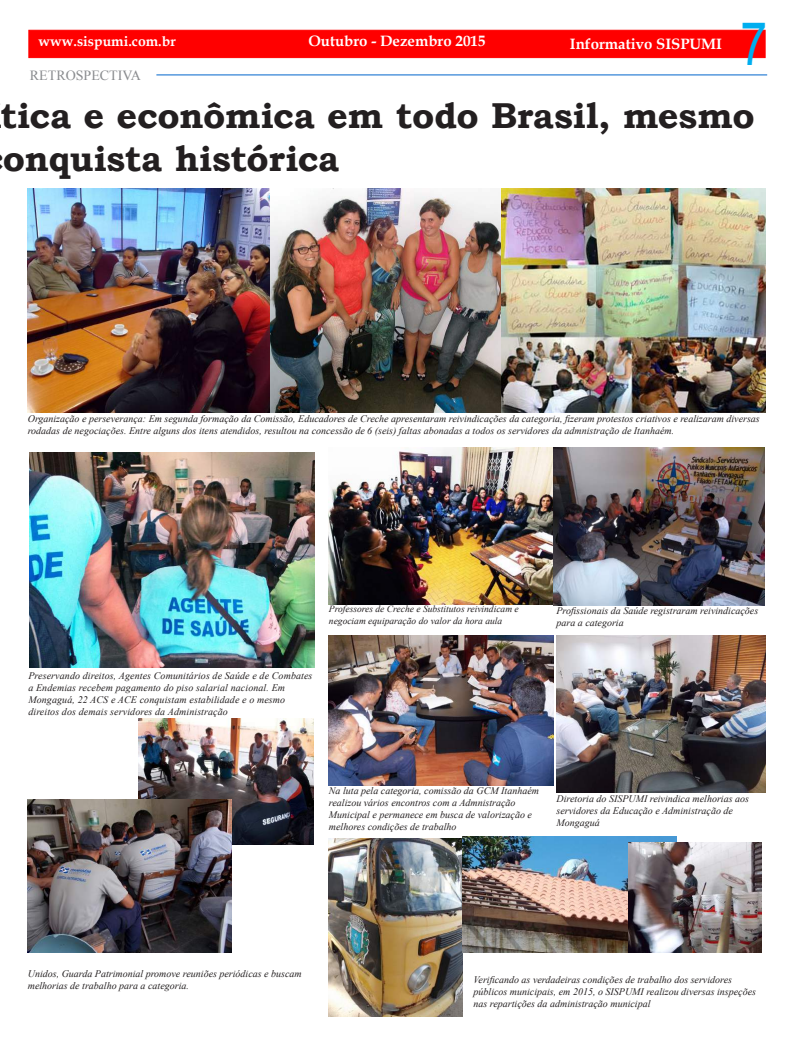
<style>
.page{position:relative;width:794px;height:1049px;background:#fff}
.page>*{position:absolute;margin:0;border:0;box-sizing:border-box;transform-origin:0 0}
.t1{font:60px "Arial";color:#00aeef;scale:.8 1}
.t2{font:700 36px/43.2px "Bookman Old Style";letter-spacing:-.01em;color:#231f20}
.t3{font:700 15px "Book Antiqua";color:#fff}
.t4{font:700 14px "Book Antiqua";color:#fff}
.t5{font:14px "Times New Roman";color:#8a8c8f}
.t6{font:italic 10px/12px "Times New Roman";color:#231f20}
.t7{font:italic 9.5px/11.4px "Times New Roman";color:#231f20}
</style>
<div class="page">
<hr style="left:156px;top:74px;width:611px;height:1px;background:#06c">
<div style="left:28px;top:30px;width:737px;height:28px;background:#f00;border:1px solid #f00"></div>
<img style="left:28px;top:189px;width:242px;height:224px">
<img style="left:270px;top:188px;width:232px;height:225px">
<img style="left:138px;top:718px;width:175px;height:126px">
<img style="left:502px;top:188px;width:263px;height:225px">
<img style="left:29px;top:453px;width:286px;height:215px">
<img style="left:329px;top:447px;width:435px;height:158px">
<img style="left:28px;top:799px;width:204px;height:153px">
<img style="left:329px;top:636px;width:224px;height:149px">
<img style="left:556px;top:636px;width:209px;height:156px">
<img style="left:329px;top:838px;width:133px;height:178px">
<img style="left:462px;top:836px;width:214px;height:117px">
<img style="left:628px;top:842px;width:133px;height:110px">
<h3 class="t4" style="left:39px;top:31px;width:139px">www.sispumi.com.br</h3>
<h3 class="t3" style="left:308px;top:31px;width:179px">Outubro - Dezembro 2015</h3>
<h3 class="t3" style="left:570px;top:33px;width:154px">Informativo SISPUMI</h3>
<h3 class="t5" style="left:30px;top:66px;width:112px">RETROSPECTIVA</h3>
<h1 class="t1" style="left:740px;top:5px;width:35px">7</h1>
<h2 class="t2" style="left:1px;top:94px;width:755px">tica e econômica em todo Brasil, mesmo onquista histórica</h2>
<p class="t6" style="left:28px;top:412px;width:733px">Organização e perseverança: Em segunda formação da Comissão, Educadores de Creche apresentaram reivindicações da categoria, fizeram protestos criativos e realizaram diversas rodadas de negociações. Entre alguns dos itens atendidos, resultou na concessão de 6 (seis) faltas abonadas a todos os servidores da admnistração de Itanhaém.</p>
<p class="t7" style="left:329px;top:603px;width:191px">Professores de Creche e Substitutos reivindicam e negociam equiparação do valor da hora aula</p>
<p class="t6" style="left:28px;top:669px;width:286px">Preservando direitos, Agentes Comunitários de Saúde e de Combates a Endemias recebem pagamento do piso salarial nacional. Em Mongaguá, 22 ACS e ACE conquistam estabilidade e o mesmo direitos dos demais servidores da Administração</p>
<p class="t6" style="left:556px;top:604px;width:203px">Profissionais da Saúde registraram reivindicações para a categoria</p>
<p class="t6" style="left:329px;top:785px;width:211px">Na luta pela categoria, comissão da GCM Itanhaém realizou vários encontros com a Admnistração Municipal e permanece em busca de valorização e melhores condições de trabalho</p>
<p class="t6" style="left:556px;top:793px;width:194px">Diretoria do SISPUMI reivindica melhorias aos servidores da Educação e Administração de<br>Mongaguá</p>
<p class="t6" style="left:28px;top:968px;width:275px">Unidos, Guarda Patrimonial promove reuniões periódicas e buscam melhorias de trabalho para a categoria.</p>
<p class="t6" style="left:473px;top:973px;width:284px">Verificando as verdadeiras condições de trabalho dos servidores públicos municipais, em 2015, o SISPUMI realizou diversas inspeções nas repartições da administração municipal</p>
</div>
